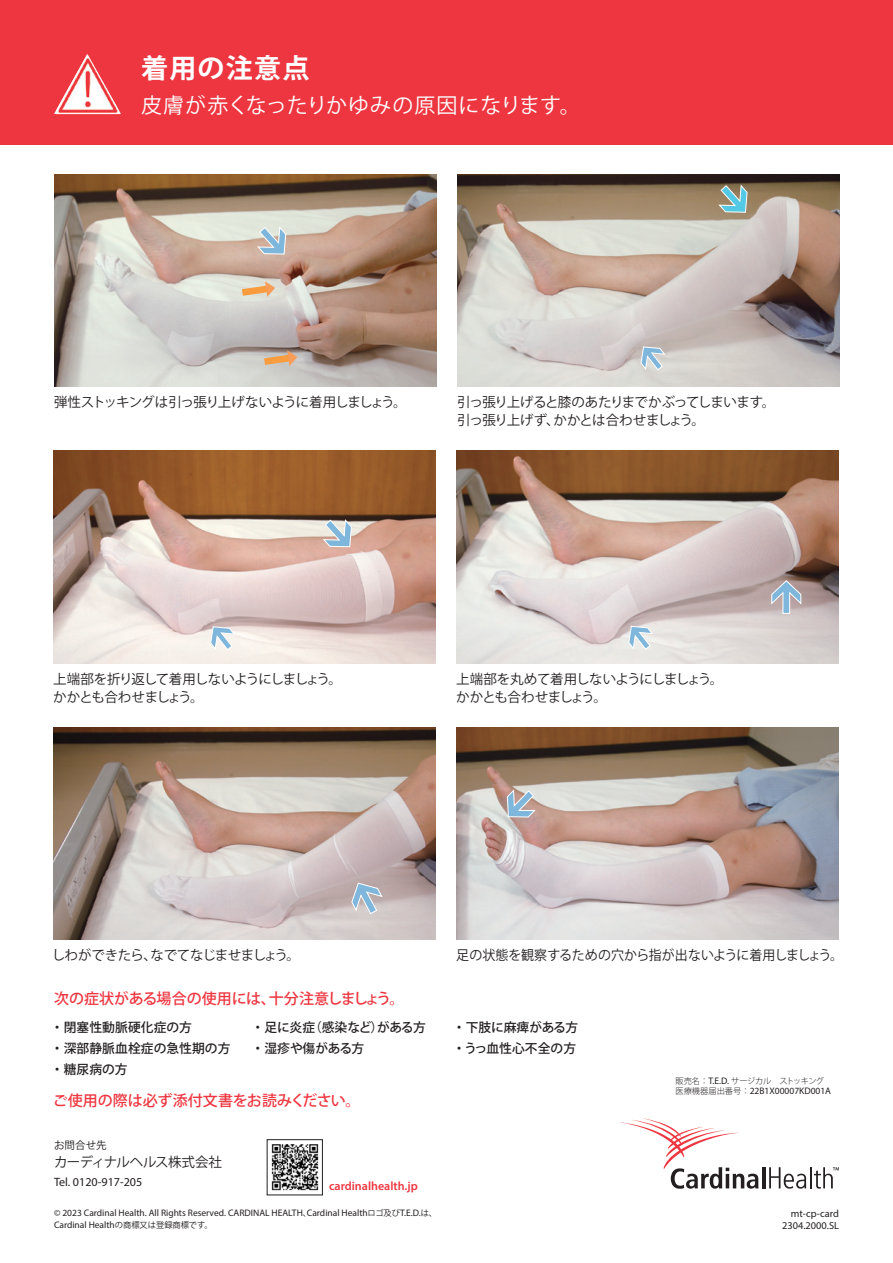
<style>
.page{position:relative;width:893px;height:1263px;background:#fff}
.page>*{position:absolute;margin:0;border:0;box-sizing:border-box;transform-origin:0 0}
.t1{font:700 27px "Koz Go Pro";letter-spacing:.05em;color:#fff}
.t2{font:21px "Koz Go Pro";letter-spacing:.04em;color:#fff}
.t3{font:500 15px "Koz Go Pro";color:#ee3640}
.t4{font:13.5px "Koz Go Pro";letter-spacing:-.045em;color:#231f20}
.t5{font:13.5px "Koz Go Pro";letter-spacing:-.08em;color:#231f20}
.t6{font:13.5px "Koz Go Pro";color:#231f20;scale:.96 1}
.t7{font:13.5px "Koz Go Pro";letter-spacing:-.07em;color:#231f20}
.t8{font:500 12.75px "Koz Go Pro";color:#231f20}
.t9{font:500 12.75px "Koz Go Pro";letter-spacing:-.02em;color:#231f20}
.t10{font:600 12.15px "Myriad Pro";color:#ee3640}
.t11{font:12.15px "Myriad Pro";color:#231f20}
.t12{font:10.5px "Koz Go Pro";letter-spacing:.005em;color:#231f20}
.t13{font:10.35px "Myriad Pro";color:#231f20}
.t14{font:9.45px "Myriad Pro";color:#231f20}
.t15{font:300 8.25px "Koz Go Pro";letter-spacing:-.05em;color:#231f20}
.s1{font-family:"Koz Go Pro";font-size:8.25px}
.s2{font-family:"Myriad Pro";font-weight:400;font-size:9.45px}
.s3{font-family:"Koz Go Pro";font-weight:300;font-size:8.25px}
</style>
<div class="page">
<img style="left:53px;top:727px;width:383px;height:213px">
<svg style="left:351px;top:882px;width:32px;height:33px"></svg>
<img style="left:456px;top:727px;width:383px;height:213px">
<svg style="left:506px;top:788px;width:30px;height:30px"></svg>
<img style="left:53px;top:451px;width:383px;height:212px">
<svg style="left:322px;top:518px;width:30px;height:30px"></svg>
<svg style="left:210px;top:626px;width:26px;height:25px"></svg>
<hr style="left:762px;top:1167px;width:3px;height:21px;background:#231f20">
<hr style="left:810px;top:1167px;width:2px;height:21px;background:#231f20">
<svg style="left:620px;top:1118px;width:138px;height:71px"></svg>
<svg style="left:769px;top:1167px;width:37px;height:21px"></svg>
<svg style="left:814px;top:1167px;width:25px;height:21px"></svg>
<img style="left:271px;top:1144px;width:48px;height:47px">
<div style="left:267px;top:1139px;width:56px;height:56px;border:1px solid #231f20"></div>
<div style="left:0;top:0;width:893px;height:145px;background:#ee3640"></div>
<img style="left:456px;top:451px;width:383px;height:212px">
<svg style="left:628px;top:625px;width:26px;height:25px"></svg>
<svg style="left:771px;top:580px;width:31px;height:34px"></svg>
<img style="left:457px;top:174px;width:383px;height:213px">
<svg style="left:718px;top:184px;width:30px;height:29px"></svg>
<svg style="left:54px;top:54px;width:67px;height:60px"></svg>
<img style="left:56px;top:55px;width:62px;height:59px">
<svg style="left:640px;top:346px;width:26px;height:25px"></svg>
<img style="left:54px;top:174px;width:383px;height:213px">
<svg style="left:256px;top:226px;width:31px;height:29px"></svg>
<svg style="left:235px;top:281px;width:43px;height:19px"></svg>
<svg style="left:257px;top:350px;width:43px;height:19px"></svg>
<p class="t1" style="left:141px;top:50px;width:170px">着用の注意点</p>
<p class="t2" style="left:141px;top:92px;width:441px">皮膚が赤くなったりかゆみの原因になります。</p>
<p class="t5" style="left:54px;top:394px;width:354px">弾性ストッキングは引っ張り上げないように着用しましょう。</p>
<p class="t7" style="left:457px;top:394px;width:320px">引っ張り上げると膝のあたりまでかぶってしまいます。</p>
<p class="t4" style="left:457px;top:412px;width:249px">引っ張り上げず、かかとは合わせましょう。</p>
<p class="t5" style="left:53px;top:670px;width:290px">上端部を折り返して着用しないようにしましょう。</p>
<p class="t4" style="left:53px;top:688px;width:152px">かかとも合わせましょう。</p>
<p class="t4" style="left:456px;top:670px;width:269px">上端部を丸めて着用しないようにしましょう。</p>
<p class="t4" style="left:456px;top:688px;width:152px">かかとも合わせましょう。</p>
<p class="t4" style="left:52px;top:946px;width:250px">しわができたら、なでてなじませましょう。</p>
<p class="t3" style="left:54px;top:989px;width:352px">次の症状がある場合の使用には、十分注意しましょう。</p>
<p class="t8" style="left:51px;top:1019px;width:143px">・閉塞性動脈硬化症の方</p>
<p class="t8" style="left:51px;top:1040px;width:181px">・深部静脈血栓症の急性期の方</p>
<p class="t8" style="left:51px;top:1061px;width:78px">・糖尿病の方</p>
<p class="t9" style="left:252px;top:1019px;width:176px">・足に炎症（感染など）がある方</p>
<p class="t8" style="left:252px;top:1040px;width:114px">・湿疹や傷がある方</p>
<p class="t3" style="left:53px;top:1091px;width:309px">ご使用の際は必ず添付文書をお読みください。</p>
<p class="t12" style="left:54px;top:1138px;width:54px">お問合せ先</p>
<p class="t4" style="left:54px;top:1153px;width:169px">カーディナルヘルス株式会社</p>
<p class="t11" style="left:54px;top:1175px;width:90px">Tel. 0120-917-205</p>
<p class="t10" style="left:329px;top:1178px;width:90px">cardinalhealth.jp</p>
<p class="t14" style="left:54px;top:1207px;width:385px">© 2023 Cardinal Health. All Rights Reserved. CARDINAL HEALTH<span class="s1">、</span>Cardinal Health<span class="s1">ロゴ及び</span>T.E.D.<span class="s1">は、</span></p>
<p class="t14" style="left:54px;top:1219px;width:160px">Cardinal Health<span class="s1">の商標又は登録商標です。</span></p>
<p class="t6" style="left:456px;top:946px;width:404px">足の状態を観察するための穴から指が出ないように着用しましょう。</p>
<p class="t8" style="left:453px;top:1019px;width:127px">・下肢に麻痺がある方</p>
<p class="t8" style="left:453px;top:1040px;width:125px">・うっ血性心不全の方</p>
<p class="t15" style="left:675px;top:1075px;width:150px">販売名：<span class="s2">T.E.D.</span> サージカル　ストッキング</p>
<p class="t14" style="left:675px;top:1085px;width:157px"><span class="s3">医療機器届出番号：</span>22B1X00007KD001A</p>
<p class="t13" style="left:791px;top:1207px;width:50px">mt-cp-card</p>
<p class="t13" style="left:782px;top:1219px;width:58px">2304.2000.SL</p>
</div>
